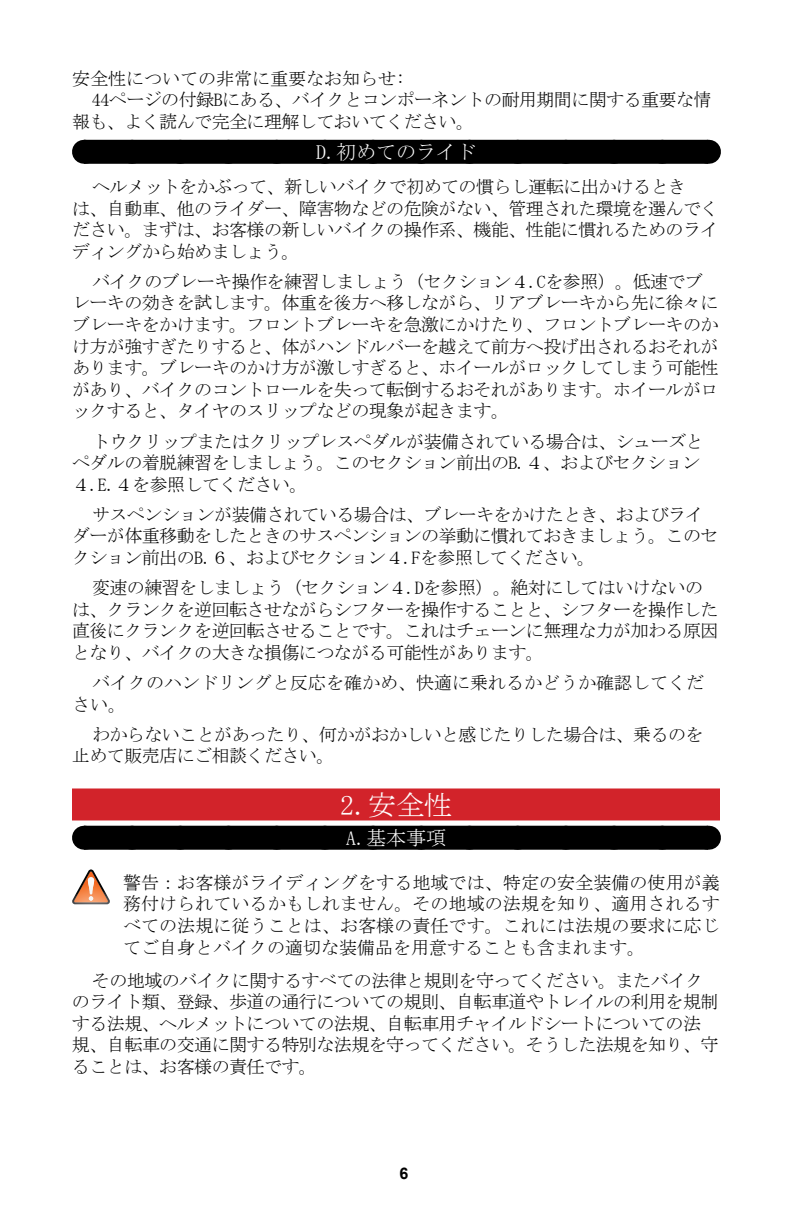
<style>
.page{position:relative;width:792px;height:1224px;background:#fff}
.page>*{position:absolute;margin:0;border:0;box-sizing:border-box;transform-origin:0 0}
.t1{font:28px "MS Mincho";color:#fff}
.t2{font:20px "MS Mincho";color:#fff}
.t3{font:18px/21.6px "MS Mincho";letter-spacing:-.03em;color:#000}
.t4{font:18px/21.6px "MS Mincho";color:#000}
.t5{font:700 16px "Arial";color:#000}
</style>
<div class="page">
<div style="left:84px;top:140px;width:624px;height:24px;background:#000"></div>
<svg style="left:132px;top:163px;width:552px;height:1px"></svg>
<svg style="left:708px;top:140px;width:1px;height:24px"></svg>
<div style="left:72px;top:788px;width:648px;height:32px;background:#d2232a"></div>
<div style="left:84px;top:826px;width:624px;height:24px;background:#000"></div>
<svg style="left:132px;top:849px;width:552px;height:1px"></svg>
<svg style="left:708px;top:826px;width:1px;height:24px"></svg>
<svg style="left:72px;top:869px;width:38px;height:35px"></svg>
<p class="t4" style="left:72px;top:68px;width:334px">安全性についての非常に重要なお知らせ:</p>
<p class="t3" style="left:92px;top:89px;width:621px">44ページの付録Bにある、バイクとコンポーネントの耐用期間に関する重要な情</p>
<p class="t3" style="left:72px;top:111px;width:404px">報も、よく読んで完全に理解しておいてください。</p>
<p class="t2" style="left:316px;top:142px;width:161px">D.初めてのライド</p>
<p class="t3" style="left:72px;top:176px;width:648px;text-indent:20px">ヘルメットをかぶって、新しいバイクで初めての慣らし運転に出かけるとき<br>は、自動車、他のライダー、障害物などの危険がない、管理された環境を選んでください。まずは、お客様の新しいバイクの操作系、機能、性能に慣れるためのライディングから始めましょう。</p>
<p class="t3" style="left:72px;top:271px;width:648px;text-indent:20px">バイクのブレーキ操作を練習しましょう（セクション４.Cを参照）。低速でブレーキの効きを試します。体重を後方へ移しながら、リアブレーキから先に徐々にブレーキをかけます。フロントブレーキを急激にかけたり、フロントブレーキのかけ方が強すぎたりすると、体がハンドルバーを越えて前方へ投げ出されるおそれがあります。ブレーキのかけ方が激しすぎると、ホイールがロックしてしまう可能性があり、バイクのコントロールを失って転倒するおそれがあります。ホイールがロックすると、タイヤのスリップなどの現象が起きます。</p>
<p class="t3" style="left:72px;top:430px;width:633px;text-indent:20px">トウクリップまたはクリップレスペダルが装備されている場合は、シューズとペダルの着脱練習をしましょう。このセクション前出のB.４、およびセクション<br>４.E.４を参照してください。</p>
<p class="t3" style="left:72px;top:504px;width:648px;text-indent:20px">サスペンションが装備されている場合は、ブレーキをかけたとき、およびライダーが体重移動をしたときのサスペンションの挙動に慣れておきましょう。このセクション前出のB.６、およびセクション４.Fを参照してください。</p>
<p class="t3" style="left:72px;top:577px;width:648px;text-indent:20px">変速の練習をしましょう（セクション４.Dを参照）。絶対にしてはいけないのは、クランクを逆回転させながらシフターを操作することと、シフターを操作した直後にクランクを逆回転させることです。これはチェーンに無理な力が加わる原因となり、バイクの大きな損傷につながる可能性があります。</p>
<p class="t4" style="left:72px;top:672px;width:633px;text-indent:20px">バイクのハンドリングと反応を確かめ、快適に乗れるかどうか確認してください。</p>
<p class="t3" style="left:72px;top:723px;width:633px;text-indent:20px">わからないことがあったり、何かがおかしいと感じたりした場合は、乗るのを止めて販売店にご相談ください。</p>
<h1 class="t1" style="left:340px;top:791px;width:113px">2.安全性</h1>
<p class="t2" style="left:346px;top:828px;width:101px">A.基本事項</p>
<p class="t3" style="left:123px;top:872px;width:598px;text-align:justify">警告：お客様がライディングをする地域では、特定の安全装備の使用が義務付けられているかもしれません。その地域の法規を知り、適用されるすべての法規に従うことは、お客様の責任です。これには法規の要求に応じてご自身とバイクの適切な装備品を用意することも含まれます。</p>
<p class="t3" style="left:72px;top:969px;width:648px;text-indent:20px">その地域のバイクに関するすべての法律と規則を守ってください。またバイクのライト類、登録、歩道の通行についての規則、自転車道やトレイルの利用を規制する法規、ヘルメットについての法規、自転車用チャイルドシートについての法規、自転車の交通に関する特別な法規を守ってください。そうした法規を知り、守ることは、お客様の責任です。</p>
<p class="t5" style="left:400px;top:1163px;width:10px">6</p>
</div>
